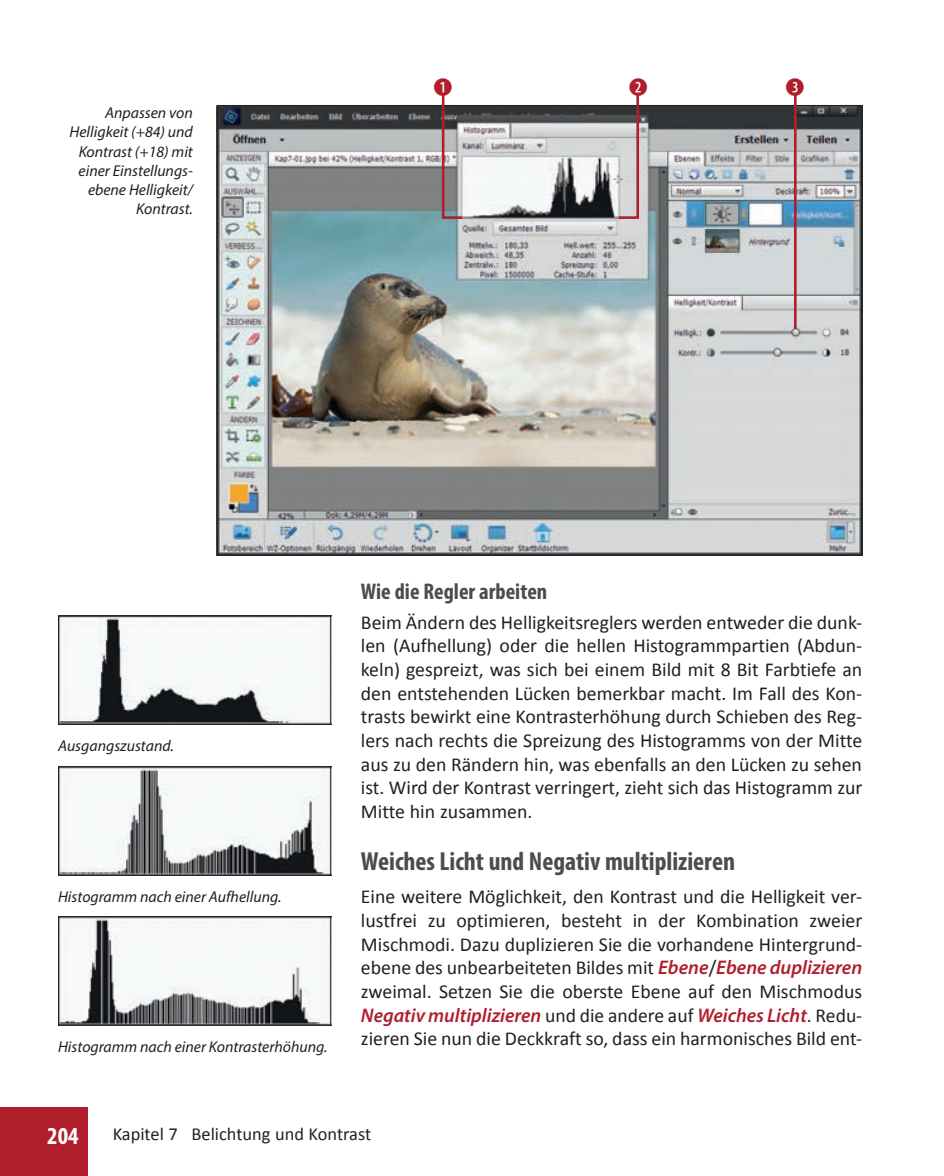
<style>
.page{position:relative;width:944px;height:1176px;background:#fff}
.page>*{position:absolute;margin:0;border:0;box-sizing:border-box;transform-origin:0 0}
.t1{font:700 condensed 26.25px "Myriad Pro";color:#4b4c4d}
.t2{font:700 condensed 24.5px "Myriad Pro";color:#fff}
.t3{font:700 condensed 22.75px "Myriad Pro";color:#4b4c4d}
.t4{font:19.78px/23.6px "Calibri";color:#231f20;text-align:justify}
.t5{font:italic 600 19.78px "Myriad Pro";color:#b11e2c}
.t6{font:19.43px "Kugelzahlennormal";color:#b11e2c}
.t7{font:18.38px "Calibri";color:#231f20}
.t8{font:italic 15.75px/19.2px "Myriad Pro";color:#231f20;text-align:right}
.s1{font-family:"Myriad Pro";font-weight:600;font-style:italic;color:#b11e2c}
.s2{font-family:"Calibri";font-weight:400;font-style:normal;color:#231f20}
</style>
<div class="page">
<div style="left:0;top:1108px;width:88px;height:68px;background:#b11e2c"></div>
<img style="left:219px;top:107px;width:641px;height:447px">
<hr style="left:793px;top:94px;width:3px;height:235px;background:#b11e2c">
<svg style="left:440px;top:94px;width:25px;height:126px;background:#a29396"></svg>
<svg style="left:615px;top:94px;width:25px;height:126px;background:#c0b0b3"></svg>
<img style="left:60px;top:918px;width:269px;height:105px">
<div style="left:58px;top:916px;width:273px;height:109px;border:1px solid #231f20"></div>
<img style="left:60px;top:768px;width:269px;height:106px">
<div style="left:58px;top:766px;width:273px;height:110px;border:1px solid #231f20"></div>
<img style="left:60px;top:618px;width:269px;height:105px">
<div style="left:58px;top:616px;width:273px;height:109px;border:1px solid #231f20"></div>
<p class="t8" style="left:70px;top:104px;width:125px">Anpassen von<br>Helligkeit (+84) und<br>Kontrast (+18) mit einer Einstellungs&shy;ebene Helligkeit/<br>Kontrast.</p>
<p class="t6" style="left:434px;top:72px;width:20px">1</p>
<p class="t6" style="left:629px;top:72px;width:20px">2</p>
<p class="t6" style="left:785px;top:72px;width:20px">3</p>
<p class="t8" style="left:58px;top:738px;width:117px">Ausgangszustand.</p>
<p class="t8" style="left:58px;top:888px;width:225px">Histogramm nach einer Aufhellung.</p>
<p class="t8" style="left:58px;top:1038px;width:271px">Histogramm nach einer Kontrasterhöhung.</p>
<p class="t3" style="left:361px;top:583px;width:188px">Wie die Regler arbeiten</p>
<p class="t4" style="left:361px;top:612px;width:503px">Beim Ändern des Helligkeitsreglers werden entweder die dunk&shy;len (Aufhellung) oder die hellen Histogrammpartien (Abdun&shy;keln) gespreizt, was sich bei einem Bild mit 8 Bit Farbtiefe an den entstehenden Lücken bemerkbar macht. Im Fall des Kon&shy;trasts bewirkt eine Kontrasterhöhung durch Schieben des Reg&shy;lers nach rechts die Spreizung des Histogramms von der Mitte aus zu den Rändern hin, was ebenfalls an den Lücken zu sehen ist. Wird der Kontrast verringert, zieht sich das Histogramm zur Mitte hin zusammen.</p>
<h1 class="t1" style="left:361px;top:851px;width:375px">Weiches Licht und Negativ multiplizieren</h1>
<p class="t4" style="left:361px;top:887px;width:502px">Eine weitere Möglichkeit, den Kontrast und die Helligkeit ver&shy;lustfrei zu optimieren, besteht in der Kombination zweier Mischmodi. Dazu duplizieren Sie die vorhandene Hintergrund&shy;ebene des unbearbeiteten Bildes mit <span class="s1">Ebene</span>/<span class="s1">Ebene duplizieren </span>zweimal. Setzen Sie die oberste Ebene auf den Mischmodus</p>
<p class="t5" style="left:361px;top:1007px;width:502px">Negativ multiplizieren <span class="s2">und die andere auf</span> Weiches Licht<span class="s2">. Redu-</span></p>
<p class="t4" style="left:361px;top:1028px;width:502px">zieren Sie nun die Deckkraft so, dass ein harmonisches Bild ent-</p>
<p class="t2" style="left:47px;top:1126px;width:33px">204</p>
<p class="t7" style="left:113px;top:1126px;width:260px">Kapitel 7 Belichtung und Kontrast</p>
</div>
